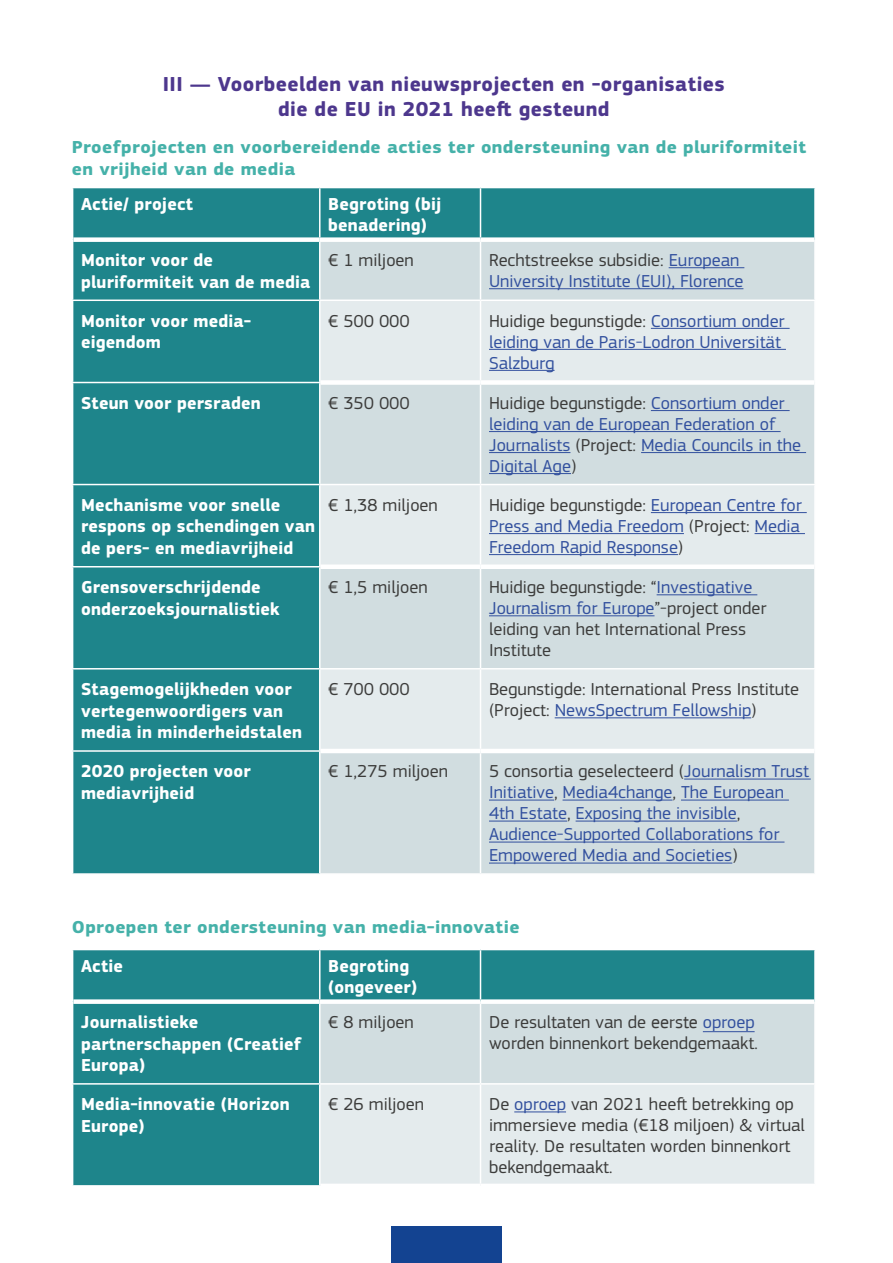
<style>
.page{position:relative;width:893px;height:1263px;background:#fff}
.page>*{position:absolute;margin:0;border:0;box-sizing:border-box;transform-origin:0 0}
.Title_1{font:700 21px "EC Square Sans Pro";letter-spacing:.02em;color:#4d378d}
.Table_body{font:18px/21px "EC Square Sans Pro";color:#32509e}
.Table_body-2{font:18px/21px "EC Square Sans Pro";color:#3c3c3b}
.Table_bold_W{font:700 18px/21.6px "EC Square Sans Pro";letter-spacing:.01em;color:#fff}
.Title_2{font:700 18px/21.6px "EC Square Sans Pro";letter-spacing:.02em;color:#45b1a9;scale:1.06 1}
.s1{color:#3c3c3b}
.s2{color:#32509e}
.s3{font-style:inherit}
</style>
<div class="page">
<div style="left:391px;top:1226px;width:111px;height:37px;background:#134391"></div>
<div style="left:73px;top:188px;width:741px;height:685px;background:#1e858b"></div>
<div style="left:320px;top:242px;width:494px;height:631px;background:#d1dde0"></div>
<svg style="left:320px;top:301px;width:494px;height:448px;fill:#e4ebed"></svg>
<hr style="left:319px;top:188px;width:1px;height:49px;background:#fff">
<hr style="left:480px;top:188px;width:1px;height:49px;background:#fff">
<hr style="left:319px;top:242px;width:1px;height:58px;background:#fff">
<hr style="left:480px;top:242px;width:1px;height:58px;background:#fff">
<hr style="left:72px;top:300px;width:248px;height:1px;background:#fff">
<hr style="left:320px;top:300px;width:160px;height:1px;background:#fff">
<hr style="left:319px;top:301px;width:1px;height:81px;background:#fff">
<hr style="left:480px;top:300px;width:336px;height:1px;background:#fff">
<hr style="left:480px;top:301px;width:1px;height:79px;background:#fff">
<hr style="left:72px;top:382px;width:248px;height:1px;background:#fff">
<hr style="left:72px;top:484px;width:248px;height:1px;background:#fff">
<hr style="left:72px;top:566px;width:248px;height:1px;background:#fff">
<hr style="left:72px;top:668px;width:248px;height:1px;background:#fff">
<hr style="left:72px;top:750px;width:248px;height:2px;background:#fff">
<div style="left:73px;top:237px;width:247px;height:5px;background:#fff"></div>
<div style="left:320px;top:237px;width:160px;height:5px;background:#fff"></div>
<div style="left:480px;top:237px;width:334px;height:5px;background:#fff"></div>
<hr style="left:319px;top:383px;width:1px;height:101px;background:#fff">
<hr style="left:319px;top:567px;width:1px;height:101px;background:#fff">
<hr style="left:319px;top:752px;width:1px;height:121px;background:#fff">
<div style="left:320px;top:380px;width:160px;height:5px;background:#fff"></div>
<div style="left:480px;top:380px;width:334px;height:5px;background:#fff"></div>
<hr style="left:480px;top:385px;width:1px;height:99px;background:#fff">
<hr style="left:480px;top:569px;width:1px;height:99px;background:#fff">
<hr style="left:480px;top:753px;width:1px;height:120px;background:#fff">
<hr style="left:319px;top:485px;width:1px;height:81px;background:#fff">
<hr style="left:320px;top:484px;width:160px;height:1px;background:#fff">
<hr style="left:480px;top:484px;width:336px;height:1px;background:#fff">
<hr style="left:480px;top:485px;width:1px;height:79px;background:#fff">
<div style="left:320px;top:564px;width:160px;height:5px;background:#fff"></div>
<div style="left:480px;top:564px;width:334px;height:5px;background:#fff"></div>
<hr style="left:319px;top:669px;width:1px;height:81px;background:#fff">
<hr style="left:320px;top:668px;width:160px;height:1px;background:#fff">
<hr style="left:480px;top:668px;width:336px;height:1px;background:#fff">
<hr style="left:480px;top:669px;width:1px;height:80px;background:#fff">
<hr style="left:320px;top:749px;width:160px;height:4px;background:#fff">
<hr style="left:480px;top:749px;width:334px;height:4px;background:#fff">
<hr style="left:669px;top:267px;width:75px;height:1px;background:#32509e">
<hr style="left:489px;top:288px;width:254px;height:1px;background:#32509e">
<hr style="left:651px;top:328px;width:139px;height:1px;background:#32509e">
<hr style="left:489px;top:349px;width:297px;height:1px;background:#32509e">
<hr style="left:489px;top:370px;width:66px;height:1px;background:#32509e">
<hr style="left:651px;top:410px;width:139px;height:1px;background:#32509e">
<hr style="left:489px;top:431px;width:292px;height:1px;background:#32509e">
<hr style="left:489px;top:452px;width:81px;height:1px;background:#32509e">
<hr style="left:641px;top:452px;width:165px;height:1px;background:#32509e">
<hr style="left:489px;top:473px;width:82px;height:1px;background:#32509e">
<hr style="left:651px;top:512px;width:156px;height:1px;background:#32509e">
<hr style="left:489px;top:533px;width:195px;height:1px;background:#32509e">
<hr style="left:755px;top:533px;width:50px;height:1px;background:#32509e">
<hr style="left:489px;top:554px;width:189px;height:1px;background:#32509e">
<hr style="left:657px;top:594px;width:100px;height:1px;background:#32509e">
<hr style="left:489px;top:615px;width:165px;height:1px;background:#32509e">
<hr style="left:555px;top:717px;width:196px;height:1px;background:#32509e">
<hr style="left:684px;top:778px;width:127px;height:1px;background:#32509e">
<hr style="left:489px;top:799px;width:65px;height:1px;background:#32509e">
<hr style="left:563px;top:799px;width:109px;height:1px;background:#32509e">
<hr style="left:681px;top:799px;width:108px;height:1px;background:#32509e">
<hr style="left:489px;top:820px;width:78px;height:1px;background:#32509e">
<hr style="left:576px;top:820px;width:161px;height:1px;background:#32509e">
<hr style="left:489px;top:841px;width:295px;height:1px;background:#32509e">
<hr style="left:489px;top:862px;width:243px;height:1px;background:#32509e">
<div style="left:73px;top:950px;width:741px;height:235px;background:#1e858b"></div>
<div style="left:320px;top:1004px;width:494px;height:79px;background:#d1dde0"></div>
<div style="left:320px;top:1084px;width:494px;height:100px;background:#e4ebed"></div>
<hr style="left:319px;top:950px;width:1px;height:49px;background:#fff">
<hr style="left:480px;top:950px;width:1px;height:49px;background:#fff">
<hr style="left:319px;top:1004px;width:1px;height:79px;background:#fff">
<hr style="left:480px;top:1004px;width:1px;height:79px;background:#fff">
<hr style="left:72px;top:1083px;width:248px;height:1px;background:#fff">
<hr style="left:320px;top:1083px;width:160px;height:1px;background:#fff">
<hr style="left:319px;top:1084px;width:1px;height:101px;background:#fff">
<hr style="left:480px;top:1083px;width:336px;height:1px;background:#fff">
<hr style="left:480px;top:1084px;width:1px;height:100px;background:#fff">
<div style="left:73px;top:999px;width:247px;height:5px;background:#fff"></div>
<div style="left:320px;top:999px;width:160px;height:5px;background:#fff"></div>
<div style="left:480px;top:999px;width:334px;height:5px;background:#fff"></div>
<hr style="left:320px;top:1184px;width:160px;height:4px;background:#fff">
<hr style="left:480px;top:1184px;width:336px;height:4px;background:#fff">
<hr style="left:514px;top:1111px;width:52px;height:1px;background:#32509e">
<hr style="left:703px;top:1031px;width:52px;height:1px;background:#32509e">
<p class="Title_1" style="left:163px;top:72px;width:564px">III — Voorbeelden van nieuwsprojecten en -organisaties</p>
<p class="Title_1" style="left:278px;top:97px;width:333px">die de EU in 2021 heeft gesteund</p>
<p class="Title_2" style="left:72px;top:137px;width:694px">Proefprojecten en voorbereidende acties ter ondersteuning van de pluriformiteit en vrijheid van de media</p>
<p class="Table_bold_W" style="left:81px;top:193px;width:113px">Actie/ project</p>
<p class="Table_bold_W" style="left:328px;top:193px;width:115px">Begroting (bij benadering)</p>
<p class="Table_bold_W" style="left:81px;top:250px;width:231px">Monitor voor de pluriformiteit van de media</p>
<p class="Table_body-2" style="left:328px;top:250px;width:87px">€ 1 miljoen</p>
<p class="Table_body" style="left:489px;top:250px;width:256px"><span class="s1">Rechtstreekse subsidie:</span> European<br>University Institute (EUI), Florence</p>
<p class="Table_bold_W" style="left:81px;top:310px;width:172px">Monitor voor media&shy;eigendom</p>
<p class="Table_body-2" style="left:328px;top:310px;width:83px">€ 500 000</p>
<p class="Table_body" style="left:489px;top:310px;width:297px"><span class="s1">Huidige begunstigde:</span> Consortium onder leiding van de Paris-Lodron Universität<br>Salzburg</p>
<p class="Table_bold_W" style="left:81px;top:393px;width:181px">Steun voor persraden</p>
<p class="Table_body-2" style="left:328px;top:392px;width:83px">€ 350 000</p>
<p class="Table_body" style="left:489px;top:392px;width:314px"><span class="s1">Huidige begunstigde:</span> Consortium onder leiding van de European Federation of Journalists <span class="s1">(Project:</span> Media Councils in the Digital Age<span class="s1">)</span></p>
<p class="Table_bold_W" style="left:81px;top:495px;width:235px">Mechanisme voor snelle respons op schendingen van de pers- en mediavrijheid</p>
<p class="Table_body-2" style="left:328px;top:494px;width:111px">€ 1,38 miljoen</p>
<p class="Table_body" style="left:489px;top:494px;width:314px;text-align:justify"><span class="s1">Huidige begunstigde:</span> European Centre for Press and Media Freedom <span class="s1">(Project:</span> Media Freedom Rapid Response<span class="s1">)</span></p>
<p class="Table_bold_W" style="left:81px;top:577px;width:200px">Grensoverschrijdende onderzoeksjournalistiek</p>
<p class="Table_body-2" style="left:328px;top:577px;width:101px">€ 1,5 miljoen</p>
<p class="Table_body-2" style="left:489px;top:577px;width:279px">Huidige begunstigde: “<span class="s2">Investigative<br>Journalism for Europe</span>”-project onder leiding van het International Press<br>Institute</p>
<p class="Table_bold_W" style="left:81px;top:679px;width:222px">Stagemogelijkheden voor vertegenwoordigers van media in minderheidstalen</p>
<p class="Table_body-2" style="left:328px;top:679px;width:83px">€ 700 000</p>
<p class="Table_body-2" style="left:489px;top:679px;width:312px">Begunstigde: International Press Institute (Project: <span class="s2">NewsSpectrum Fellowship</span>)</p>
<p class="Table_bold_W" style="left:81px;top:761px;width:171px">2020 projecten voor mediavrijheid</p>
<p class="Table_body-2" style="left:328px;top:761px;width:121px">€ 1,275 miljoen</p>
<p class="Table_body" style="left:489px;top:761px;width:322px"><span class="s1">5 consortia geselecteerd (</span>Journalism Trust Initiative<span class="s1">,</span> Media4change<span class="s1">,</span> The European 4th Estate<span class="s1">,</span> Exposing the invisible<span class="s1">, </span>Audience-Supported Collaborations for Empowered Media and Societies<span class="s1">)</span></p>
<p class="Title_2" style="left:72px;top:916px;width:424px">Oproepen ter ondersteuning van media-innovatie</p>
<p class="Table_bold_W" style="left:81px;top:955px;width:43px">Actie</p>
<p class="Table_bold_W" style="left:328px;top:955px;width:90px">Begroting (ongeveer)</p>
<p class="Table_bold_W" style="left:81px;top:1012px;width:222px">Journalistieke partnerschappen (Creatief<br>Europa)</p>
<p class="Table_body-2" style="left:328px;top:1011px;width:87px">€ 8 miljoen</p>
<p class="Table_body-2" style="left:489px;top:1012px;width:270px">De resultaten van de <span class="s3">eerste</span> <span class="s2">oproep </span>worden binnenkort bekendgemaakt.</p>
<p class="Table_bold_W" style="left:81px;top:1094px;width:210px">Media-innovatie (Horizon<br>Europe)</p>
<p class="Table_body-2" style="left:328px;top:1094px;width:97px">€ 26 miljoen</p>
<p class="Table_body-2" style="left:489px;top:1094px;width:317px">De <span class="s2">oproep</span> van 2021 heeft betrekking op immersieve media (€18 miljoen) &amp; virtual reality. De resultaten worden binnenkort bekendgemaakt.</p>
</div>
